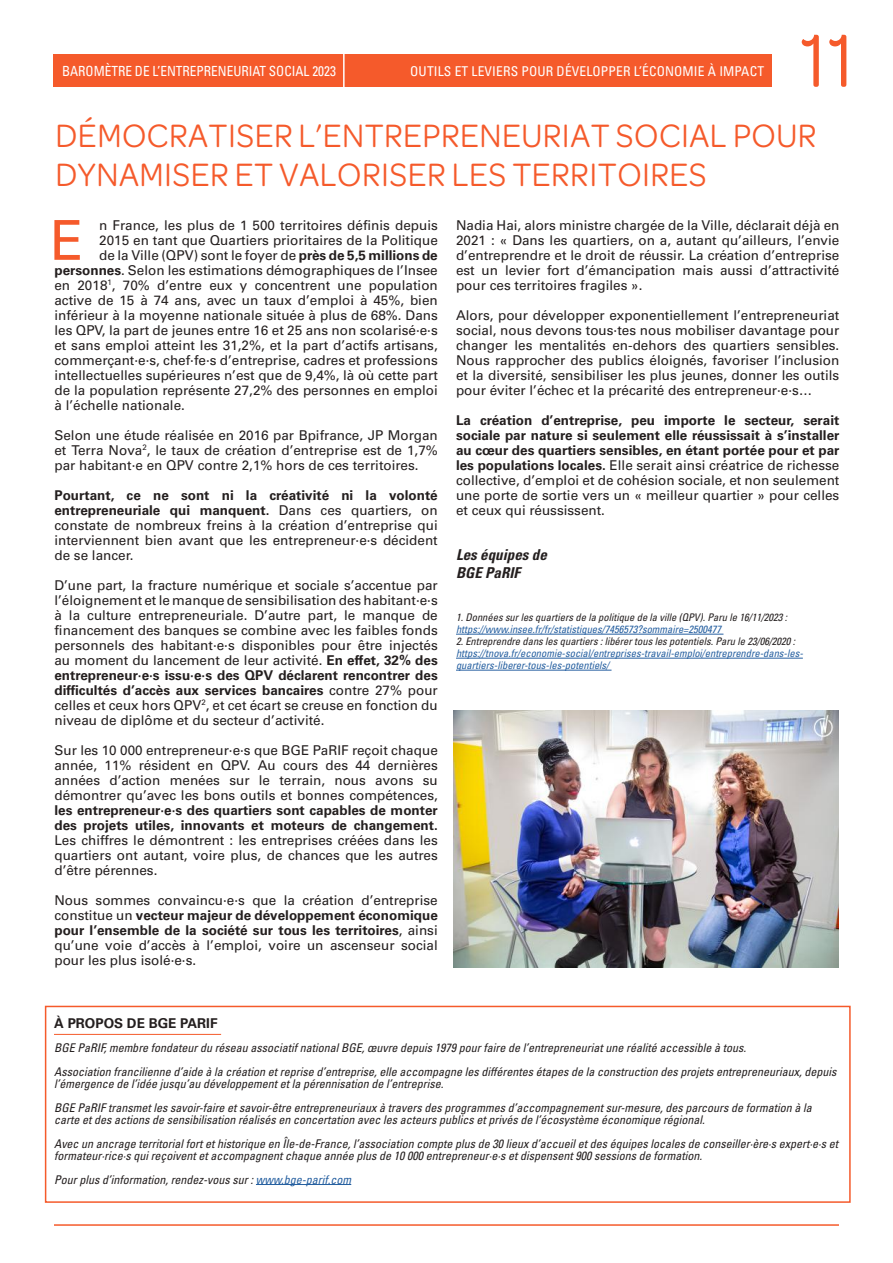
<style>
.page{position:relative;width:893px;height:1263px;background:#fff}
.page>*{position:absolute;margin:0;border:0;box-sizing:border-box;transform-origin:0 0}
.t1{font:79.5px "Omnes";color:#f55a2b}
.t2{font:55.05px "Univers LT 55 Rm";color:#f55a2b}
.t3{font:34.5px/39px "Omnes";letter-spacing:.015em;color:#f55a2b;scale:.95 1}
.t4{font:15px/18px "Univers LT 67 Bd Cn Obl";color:#241f1f}
.t5{font:13.95px "Univers LT 57 Cn";color:#fff;scale:.95 1}
.t6{font:13.5px/15px "Univers LT 55 Rm";color:#241f1f;text-align:justify}
.t7{font:13.5px/15px "Univers LT 65 Bd";color:#241f1f}
.t8{font:13.5px "Univers LT 57 Cn";letter-spacing:.01em;color:#fff}
.t9{font:12px/24px "Univers LT 57 Cn Obl";color:#241f1f}
.t10{font:10.5px/12px "Univers LT 57 Cn Obl";color:#255fa0}
.t11{font:10.5px "Univers LT 57 Cn Obl";color:#241f1f}
.s1{font-family:"Univers LT 65 Bd"}
.s2{font-family:"Univers LT 55 Rm"}
.s3{color:#255fa0}
</style>
<div class="page">
<div style="left:53px;top:54px;width:719px;height:32px;background:#f55a2b"></div>
<hr style="left:343px;top:51px;width:2px;height:38px;background:#fff">
<hr style="left:54px;top:1224px;width:785px;height:2px;background:#f55a2b">
<hr style="left:456px;top:634px;width:267px;height:1px;background:#255fa0">
<hr style="left:456px;top:658px;width:347px;height:1px;background:#255fa0">
<hr style="left:456px;top:670px;width:155px;height:1px;background:#255fa0">
<img style="left:453px;top:710px;width:386px;height:257px">
<div style="left:45px;top:1006px;width:806px;height:197px;border:2px solid #f55a2b"></div>
<hr style="left:256px;top:1184px;width:95px;height:1px;background:#255fa0">
<hr style="left:54px;top:1034px;width:167px;height:1px;background:#f55a2b">
<h1 class="t1" style="left:800px;top:16px;width:57px">11</h1>
<h3 class="t3" style="left:56px;top:116px;width:802px">DÉMOCRATISER L’ENTREPRENEURIAT SOCIAL POUR<br>DYNAMISER ET VALORISER LES TERRITOIRES</h3>
<h2 class="t2" style="left:50px;top:208px;width:35px">E</h2>
<p class="t6" style="left:99px;top:218px;width:340px">n France, les plus de 1 500 territoires définis depuis</p>
<p class="t5" style="left:62px;top:62px;width:290px">BAROMÈTRE DE L’ENTREPRENEURIAT SOCIAL 2023</p>
<p class="t8" style="left:410px;top:63px;width:355px">OUTILS ET LEVIERS POUR DÉVELOPPER L’ÉCONOMIE À IMPACT</p>
<p class="t6" style="left:456px;top:218px;width:385px">Nadia Hai, alors ministre chargée de la Ville, déclarait déjà en 2021 : « Dans les quartiers, on a, autant qu’ailleurs, l’envie d’entreprendre et le droit de réussir. La création d’entreprise est un levier fort d’émancipation mais aussi d’attractivité pour ces territoires fragiles ».</p>
<p class="t6" style="left:456px;top:308px;width:385px">Alors, pour développer exponentiellement l’entrepreneuriat social, nous devons tous·tes nous mobiliser davantage pour changer les mentalités en-dehors des quartiers sensibles.<br>Nous rapprocher des publics éloignés, favoriser l’inclusion et la diversité, sensibiliser les plus jeunes, donner les outils pour éviter l’échec et la précarité des entrepreneur·e·s…</p>
<p class="t7" style="left:456px;top:413px;width:385px;text-align:justify">La création d’entreprise, peu importe le secteur, serait sociale par nature si seulement elle réussissait à s’installer au cœur des quartiers sensibles, en étant portée pour et par</p>
<p class="t6" style="left:456px;top:458px;width:385px"><span class="s1">les populations locales.</span> Elle serait ainsi créatrice de richesse collective, d’emploi et de cohésion sociale, et non seulement une porte de sortie vers un « meilleur quartier » pour celles et ceux qui réussissent.</p>
<p class="t4" style="left:456px;top:545px;width:92px">Les équipes de<br>BGE PaRIF</p>
<p class="t11" style="left:456px;top:611px;width:333px">1. Données sur les quartiers de la politique de la ville (QPV). Paru le 16/11/2023 :</p>
<p class="t10" style="left:456px;top:623px;width:267px">https://www.insee.fr/fr/statistiques/7456573?sommaire=2500477</p>
<p class="t11" style="left:456px;top:635px;width:341px">2. Entreprendre dans les quartiers : libérer tous les potentiels. Paru le 23/06/2020 :</p>
<p class="t10" style="left:456px;top:647px;width:348px">https://tnova.fr/economie-social/entreprises-travail-emploi/entreprendre-dans-les&shy;quartiers-liberer-tous-les-potentiels/</p>
<p class="t6" style="left:99px;top:233px;width:340px">2015 en tant que Quartiers prioritaires de la Politique</p>
<p class="t6" style="left:99px;top:248px;width:340px">de la Ville (QPV) sont le foyer de <span class="s1">près de 5,5 millions de</span></p>
<p class="t6" style="left:54px;top:263px;width:385px"><span class="s1">personnes</span>. Selon les estimations démographiques de l’Insee</p>
<p class="t6" style="left:54px;top:278px;width:385px">en 2018<sup>1</sup>, 70% d’entre eux y concentrent une population</p>
<p class="t6" style="left:54px;top:293px;width:385px">active de 15 à 74 ans, avec un taux d’emploi à 45%, bien</p>
<p class="t6" style="left:54px;top:308px;width:385px">inférieur à la moyenne nationale située à plus de 68%. Dans</p>
<p class="t6" style="left:54px;top:323px;width:385px">les QPV, la part de jeunes entre 16 et 25 ans non scolarisé·e·s</p>
<p class="t6" style="left:54px;top:338px;width:385px">et sans emploi atteint les 31,2%, et la part d’actifs artisans,</p>
<p class="t6" style="left:54px;top:353px;width:385px">commerçant·e·s, chef·fe·s d’entreprise, cadres et professions</p>
<p class="t6" style="left:54px;top:368px;width:385px">intellectuelles supérieures n’est que de 9,4%, là où cette part</p>
<p class="t6" style="left:54px;top:383px;width:385px">de la population représente 27,2% des personnes en emploi</p>
<p class="t6" style="left:54px;top:398px;width:132px">à l’échelle nationale.</p>
<p class="t6" style="left:54px;top:428px;width:385px">Selon une étude réalisée en 2016 par Bpifrance, JP Morgan et Terra Nova<sup>2</sup>, le taux de création d’entreprise est de 1,7% par habitant·e en QPV contre 2,1% hors de ces territoires.</p>
<p class="t7" style="left:54px;top:488px;width:385px">Pourtant, ce ne sont ni la créativité ni la volonté entrepreneuriale qui manquent. <span class="s2">Dans ces quartiers, on</span></p>
<p class="t6" style="left:54px;top:518px;width:385px">constate de nombreux freins à la création d’entreprise qui interviennent bien avant que les entrepreneur·e·s décident de se lancer.</p>
<p class="t6" style="left:54px;top:578px;width:385px">D’une part, la fracture numérique et sociale s’accentue par l’éloignement et le manque de sensibilisation des habitant·e·s à la culture entrepreneuriale. D’autre part, le manque de financement des banques se combine avec les faibles fonds personnels des habitant·e·s disponibles pour être injectés au moment du lancement de leur activité. <span class="s1">En effet, 32% des</span></p>
<p class="t7" style="left:54px;top:668px;width:385px">entrepreneur·e·s issu·e·s des QPV déclarent rencontrer des difficultés d’accès aux services bancaires <span class="s2">contre 27% pour</span></p>
<p class="t6" style="left:54px;top:698px;width:385px">celles et ceux hors QPV<sup>2</sup>, et cet écart se creuse en fonction du niveau de diplôme et du secteur d’activité.</p>
<p class="t6" style="left:54px;top:743px;width:385px">Sur les 10 000 entrepreneur·e·s que BGE PaRIF reçoit chaque année, 11% résident en QPV. Au cours des 44 dernières années d’action menées sur le terrain, nous avons su démontrer qu’avec les bons outils et bonnes compétences,</p>
<p class="t7" style="left:54px;top:803px;width:385px">les entrepreneur·e·s des quartiers sont capables de monter des projets utiles, innovants et moteurs de changement.</p>
<p class="t6" style="left:54px;top:833px;width:385px">Les chiffres le démontrent : les entreprises créées dans les quartiers ont autant, voire plus, de chances que les autres d’être pérennes.</p>
<p class="t6" style="left:54px;top:893px;width:385px">Nous sommes convaincu·e·s que la création d’entreprise</p>
<p class="t7" style="left:54px;top:908px;width:385px"><span class="s2">constitue un</span> vecteur majeur de développement économique pour l’ensemble de la société sur tous les territoires<span class="s2">, ainsi</span></p>
<p class="t6" style="left:54px;top:938px;width:385px">qu’une voie d’accès à l’emploi, voire un ascenseur social pour les plus isolé·e·s.</p>
<p class="t7" style="left:54px;top:1015px;width:165px">À PROPOS DE BGE PARIF</p>
<p class="t9" style="left:54px;top:1035px;width:784px">BGE PaRIF, membre fondateur du réseau associatif national BGE, œuvre depuis 1979 pour faire de l’entrepreneuriat une réalité accessible à tous.<br>Association francilienne d’aide à la création et reprise d’entreprise, elle accompagne les différentes étapes de la construction des projets entrepreneuriaux, depuis</p>
<p class="t9" style="left:54px;top:1071px;width:759px">l’émergence de l’idée jusqu’au développement et la pérennisation de l’entreprise.<br>BGE PaRIF transmet les savoir-faire et savoir-être entrepreneuriaux à travers des programmes d’accompagnement sur-mesure, des parcours de formation à la</p>
<p class="t9" style="left:54px;top:1107px;width:785px">carte et des actions de sensibilisation réalisés en concertation avec les acteurs publics et privés de l’écosystème économique régional.<br>Avec un ancrage territorial fort et historique en Île-de-France, l’association compte plus de 30 lieux d’accueil et des équipes locales de conseiller·ère·s expert·e·s et</p>
<p class="t9" style="left:54px;top:1143px;width:649px">formateur·rice·s qui reçoivent et accompagnent chaque année plus de 10 000 entrepreneur·e·s et dispensent 900 sessions de formation.<br>Pour plus d’information, rendez-vous sur : <span class="s3">www.bge-parif.com</span></p>
</div>
